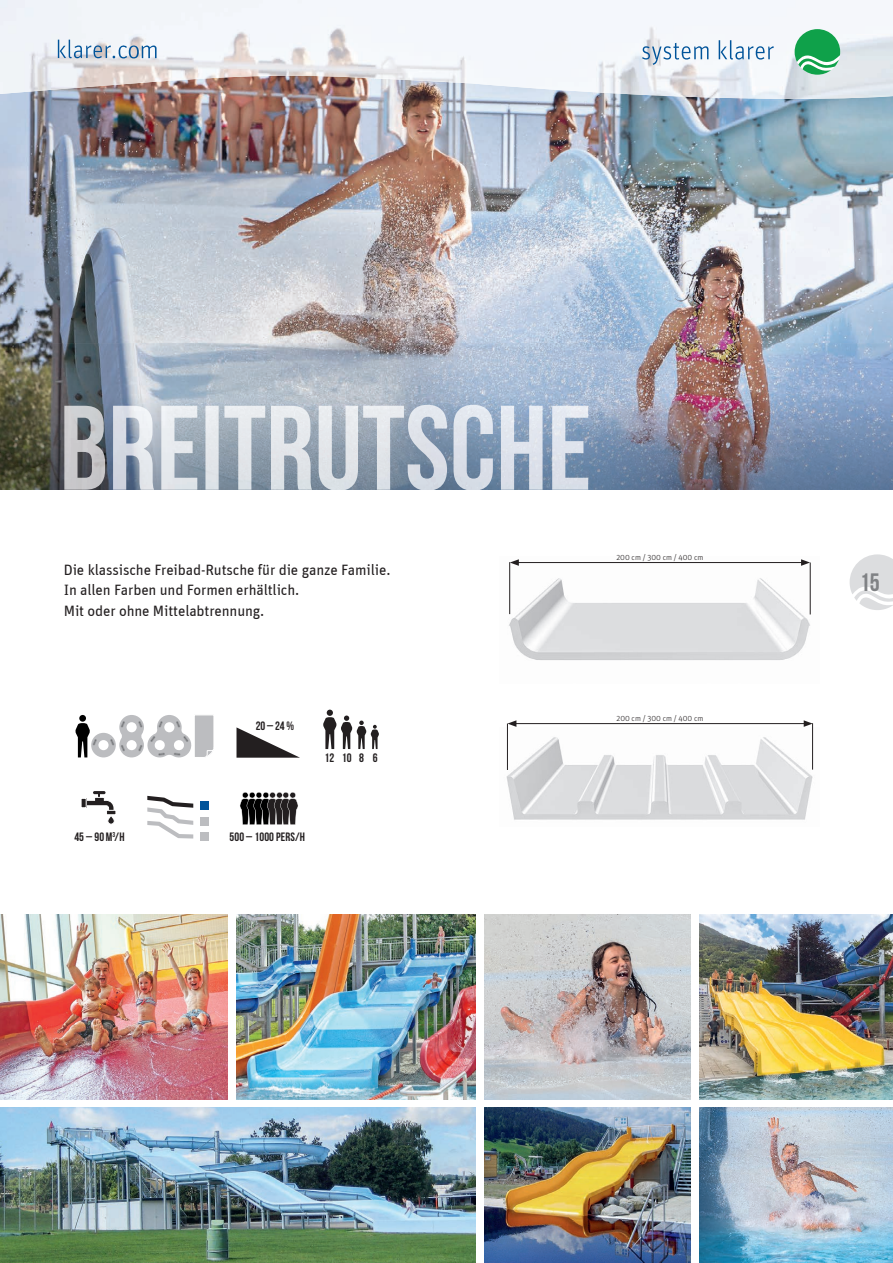
<style>
.page{position:relative;width:893px;height:1263px;background:#fff}
.page>*{position:absolute;margin:0;border:0;box-sizing:border-box;transform-origin:0 0}
.t1{font:25.2px "Bebas Neue";color:#808285}
.t2{font:15px/20.2px "Unit";letter-spacing:-.01em;color:#231f20}
.t3{font:12.3px "Bebas Neue";letter-spacing:.615em;color:#231f20}
.t4{font:12.15px "Bebas Neue";letter-spacing:.01em;color:#231f20}
.t5{font:300 7.95px "Unit Pro";color:#231f20}
</style>
<div class="page">
<img style="left:699px;top:914px;width:194px;height:185px">
<img style="left:0;top:914px;width:227px;height:185px">
<img style="left:484px;top:1108px;width:207px;height:155px">
<img style="left:484px;top:914px;width:207px;height:185px">
<img style="left:0;top:99px;width:893px;height:341px">
<img style="left:0;top:1108px;width:476px;height:155px">
<img style="left:0;top:343px;width:1px;height:146px">
<img style="left:0;top:440px;width:64px;height:49px">
<img style="left:588px;top:440px;width:305px;height:49px">
<svg style="left:75px;top:715px;width:139px;height:43px"></svg>
<svg style="left:323px;top:710px;width:56px;height:39px"></svg>
<div style="left:81px;top:798px;width:6px;height:10px;border:1px solid #fff"></div>
<div style="left:106px;top:810px;width:10px;height:5px;border:1px solid #fff"></div>
<svg style="left:83px;top:791px;width:32px;height:33px"></svg>
<svg style="left:147px;top:796px;width:46px;height:42px"></svg>
<div style="left:200px;top:817px;width:9px;height:8px;background:#bcbdc0"></div>
<div style="left:200px;top:801px;width:9px;height:9px;background:#01549a"></div>
<div style="left:200px;top:832px;width:9px;height:9px;background:#bcbdc0"></div>
<svg style="left:240px;top:792px;width:58px;height:33px;background:#4e4d4d"></svg>
<svg style="left:236px;top:727px;width:64px;height:31px"></svg>
<img style="left:699px;top:1107px;width:194px;height:156px">
<img style="left:236px;top:914px;width:240px;height:185px">
<img style="left:509px;top:563px;width:302px;height:97px">
<img style="left:506px;top:728px;width:308px;height:92px">
<hr style="left:516px;top:562px;width:287px;height:1px;background:#231f20">
<svg style="left:801px;top:559px;width:9px;height:7px"></svg>
<svg style="left:510px;top:559px;width:9px;height:7px"></svg>
<hr style="left:509px;top:562px;width:1px;height:52px;background:#231f20">
<hr style="left:810px;top:562px;width:1px;height:52px;background:#231f20">
<hr style="left:514px;top:723px;width:292px;height:1px;background:#231f20">
<svg style="left:804px;top:720px;width:8px;height:7px"></svg>
<svg style="left:508px;top:720px;width:8px;height:7px"></svg>
<hr style="left:507px;top:723px;width:1px;height:47px;background:#231f20">
<hr style="left:812px;top:723px;width:1px;height:47px;background:#231f20">
<img style="left:64px;top:405px;width:524px;height:84px">
<svg style="left:850px;top:554px;width:43px;height:56px"></svg>
<img style="left:0;top:0;width:893px;height:99px">
<img style="left:0;top:0;width:1px;height:94px">
<svg style="left:642px;top:40px;width:132px;height:25px"></svg>
<svg style="left:795px;top:29px;width:45px;height:46px"></svg>
<svg style="left:58px;top:40px;width:99px;height:19px"></svg>
<p class="t5" style="left:616px;top:552px;width:88px">200 cm / 300 cm / 400 cm</p>
<p class="t2" style="left:64px;top:559px;width:328px">Die klassische Freibad-Rutsche für die ganze Familie.<br>In allen Farben und Formen erhältlich.<br>Mit oder ohne Mittelabtrennung.</p>
<h1 class="t1" style="left:860px;top:568px;width:21px">15</h1>
<p class="t4" style="left:256px;top:719px;width:40px">20 – 24 %</p>
<p class="t3" style="left:324px;top:751px;width:55px">121086</p>
<p class="t4" style="left:74px;top:830px;width:52px">45 – 90 M<sup>3</sup>/H</p>
<p class="t4" style="left:230px;top:830px;width:77px">500 – 1000 PERS/H</p>
<p class="t5" style="left:617px;top:713px;width:88px">200 cm / 300 cm / 400 cm</p>
</div>
